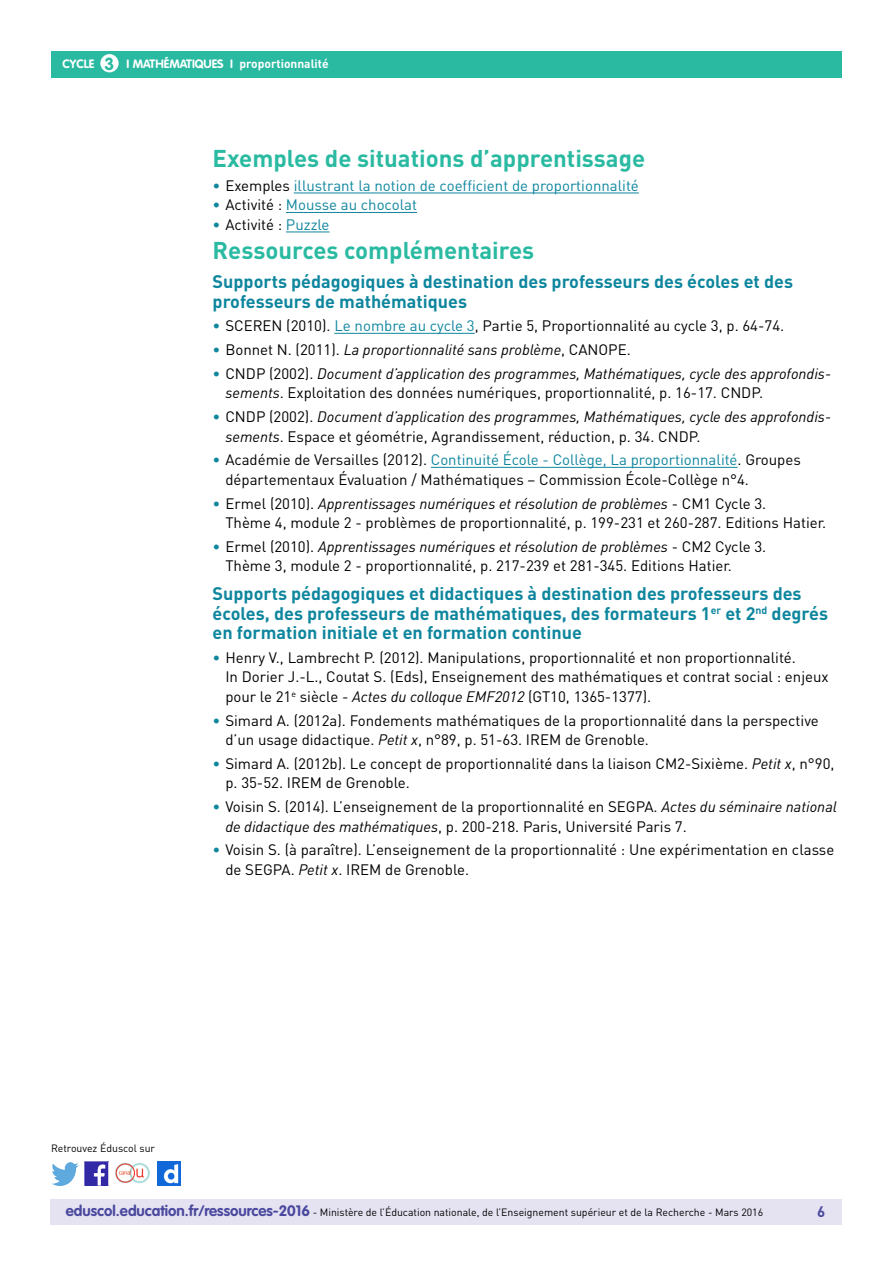
<style>
.page{position:relative;width:893px;height:1263px;background:#fff}
.page>*{position:absolute;margin:0;border:0;box-sizing:border-box;transform-origin:0 0}
._03_Titre_de_niveau{font:700 24px "DIN Pro";color:#2abaa2}
._04_Titre_de_niveau{font:700 18px/19.5px "DIN Pro";color:#0e869e}
.t1{font:700 17.25px "VAG Rounded Std";color:#2abaa2}
.t2{font:15px/19.5px "DIN Pro";color:#000}
.t3{font:italic 15px/19.5px "DIN Pro";color:#000}
.t4{font:15px "DIN Pro";color:#0e869e}
.t5{font:700 15px "DIN Pro";color:#4b499e}
.t6{font:700 12px "VAG Rounded Std";color:#fff}
.t7{font:700 12px "DIN Pro";color:#fff}
.t8{font:10.5px "DIN Pro";color:#000}
.s1{color:#000}
.s2{color:#0e869e}
.s3{font-style:normal;color:#0e869e}
.s4{font-style:normal}
.s5{font-style:italic}
.s6{font-family:"VAG Rounded Std";font-weight:700;font-size:15px;color:#4b499e}
</style>
<div class="page">
<div style="left:50px;top:1199px;width:791px;height:26px;background:#e5e3f2"></div>
<div style="left:51px;top:51px;width:791px;height:27px;background:#2abaa2"></div>
<div style="left:100px;top:54px;width:19px;height:18px;background:#fff;border-radius:50%"></div>
<img style="left:85px;top:1162px;width:23px;height:23px">
<img style="left:51px;top:1163px;width:28px;height:22px">
<img style="left:158px;top:1162px;width:22px;height:23px">
<img style="left:115px;top:1163px;width:35px;height:21px">
<hr style="left:294px;top:193px;width:345px;height:1px;background:#0e869e">
<hr style="left:286px;top:212px;width:131px;height:1px;background:#0e869e">
<hr style="left:286px;top:232px;width:44px;height:1px;background:#0e869e">
<hr style="left:334px;top:333px;width:141px;height:1px;background:#0e869e">
<hr style="left:431px;top:467px;width:307px;height:1px;background:#0e869e">
<p class="t6" style="left:63px;top:57px;width:33px">CYCLE</p>
<p class="t6" style="left:127px;top:57px;width:108px">I MATHÉMATIQUES I</p>
<p class="t1" style="left:105px;top:53px;width:11px">3</p>
<p class="t7" style="left:239px;top:56px;width:91px">proportionnalité</p>
<p class="_03_Titre_de_niveau" style="left:213px;top:143px;width:434px">Exemples de situations d’apprentissage</p>
<p class="t4" style="left:213px;top:176px;width:428px">• <span class="s1">Exemples</span> illustrant la notion de coefficient de proportionnalité</p>
<p class="t4" style="left:213px;top:196px;width:206px">• <span class="s1">Activité :</span> Mousse au chocolat</p>
<p class="t2" style="left:213px;top:214px;width:118px"><span class="s2">•</span> Activité : <span class="s2">Puzzle</span></p>
<p class="_03_Titre_de_niveau" style="left:213px;top:234px;width:323px">Ressources complémentaires</p>
<p class="_04_Titre_de_niveau" style="left:213px;top:271px;width:582px">Supports pédagogiques à destination des professeurs des écoles et des professeurs de mathématiques</p>
<p class="t2" style="left:213px;top:316px;width:573px"><span class="s2">•</span> SCEREN (2010). <span class="s2">Le nombre au cycle 3</span>, Partie 5, Proportionnalité au cycle 3, p. 64-74.</p>
<p class="t3" style="left:213px;top:340px;width:420px"><span class="s3">•</span> <span class="s4">Bonnet N. (2011).</span> La proportionnalité sans problème<span class="s4">, CANOPE.</span></p>
<p class="t3" style="left:225px;top:363px;width:607px;text-indent:-13px"><span class="s3">•</span> <span class="s4">CNDP (2002).</span> Document d’application des programmes, Mathématiques, cycle des approfondis&shy;sements<span class="s4">. Exploitation des données numériques, proportionnalité, p. 16-17. CNDP.</span></p>
<p class="t3" style="left:225px;top:407px;width:607px;text-indent:-13px"><span class="s3">•</span> <span class="s4">CNDP (2002).</span> Document d’application des programmes, Mathématiques, cycle des approfondis&shy;sements<span class="s4">. Espace et géométrie, Agrandissement, réduction, p. 34. CNDP.</span></p>
<p class="t2" style="left:225px;top:450px;width:577px;text-indent:-13px"><span class="s2">•</span> Académie de Versailles (2012). <span class="s2">Continuité École - Collège, La proportionnalité</span>. Groupes départementaux Évaluation / Mathématiques – Commission École-Collège n°4.</p>
<p class="t2" style="left:225px;top:493px;width:602px;text-indent:-13px"><span class="s2">•</span> Ermel (2010). <span class="s5">Apprentissages numériques et résolution de problèmes</span> - CM1 Cycle 3.<br>Thème 4, module 2 - problèmes de proportionnalité, p. 199-231 et 260-287. Editions Hatier.</p>
<p class="t2" style="left:225px;top:536px;width:542px;text-indent:-13px"><span class="s2">•</span> Ermel (2010). <span class="s5">Apprentissages numériques et résolution de problèmes</span> - CM2 Cycle 3.<br>Thème 3, module 2 - proportionnalité, p. 217-239 et 281-345. Editions Hatier.</p>
<p class="_04_Titre_de_niveau" style="left:213px;top:583px;width:617px">Supports pédagogiques et didactiques à destination des professeurs des écoles, des professeurs de mathématiques, des formateurs 1<sup>er</sup> et 2<sup>nd</sup> degrés en formation initiale et en formation continue</p>
<p class="t2" style="left:225px;top:647px;width:605px;text-indent:-13px"><span class="s2">•</span> Henry V., Lambrecht P. (2012). Manipulations, proportionnalité et non proportionnalité.<br>In Dorier J.-L., Coutat S. (Eds), Enseignement des mathématiques et contrat social : enjeux pour le 21<sup>e</sup> siècle - <span class="s5">Actes du colloque EMF2012</span> (GT10, 1365-1377).</p>
<p class="t2" style="left:225px;top:710px;width:595px;text-indent:-13px"><span class="s2">•</span> Simard A. (2012a). Fondements mathématiques de la proportionnalité dans la perspective d’un usage didactique. <span class="s5">Petit x</span>, n°89, p. 51-63. IREM de Grenoble.</p>
<p class="t2" style="left:225px;top:753px;width:611px;text-indent:-13px"><span class="s2">•</span> Simard A. (2012b). Le concept de proportionnalité dans la liaison CM2-Sixième. <span class="s5">Petit x</span>, n°90, p. 35-52. IREM de Grenoble.</p>
<p class="t2" style="left:225px;top:797px;width:613px;text-indent:-13px"><span class="s2">•</span> Voisin S. (2014). L’enseignement de la proportionnalité en SEGPA. <span class="s5">Actes du séminaire national de didactique des mathématiques</span>, p. 200-218. Paris, Université Paris 7.</p>
<p class="t2" style="left:225px;top:840px;width:610px;text-indent:-13px"><span class="s2">•</span> Voisin S. (à paraître). L’enseignement de la proportionnalité : Une expérimentation en classe de SEGPA. <span class="s5">Petit x</span>. IREM de Grenoble.</p>
<p class="t8" style="left:51px;top:1141px;width:106px">Retrouvez Éduscol sur</p>
<p class="t8" style="left:66px;top:1205px;width:699px"><span class="s6">eduscol.education.fr/ressources-2016</span> - Ministère de l’Éducation nationale, de l’Enseignement supérieur et de la Recherche - Mars 2016</p>
<p class="t5" style="left:817px;top:1201px;width:10px">6</p>
</div>
